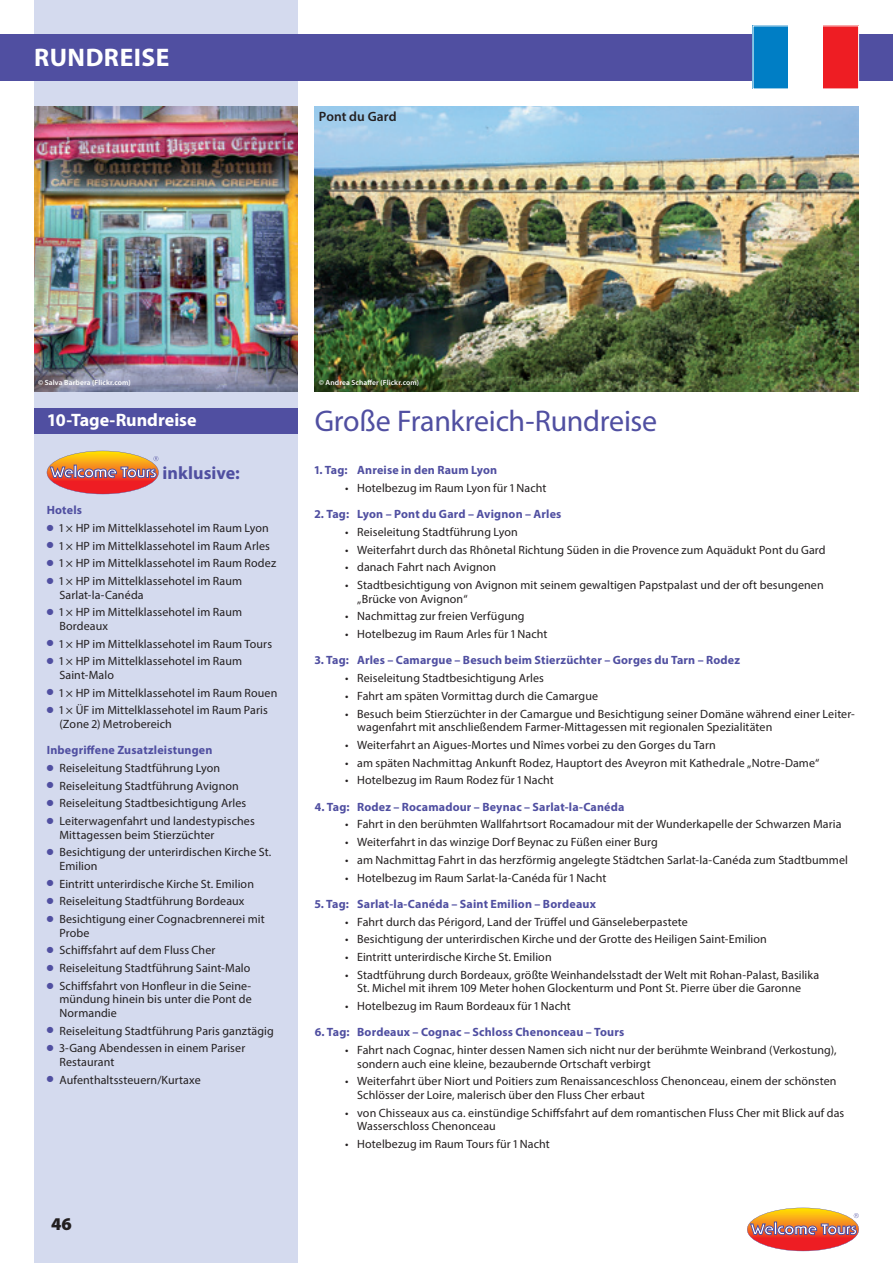
<style>
.page{position:relative;width:893px;height:1263px;background:#fff}
.page>*{position:absolute;margin:0;border:0;box-sizing:border-box;transform-origin:0 0}
.Reise-Ziel-Frankreic{font:30px "Myriad Pro";letter-spacing:-.01em;color:#504fa1}
.Reise-Ziel-Region{font:700 25.5px "Myriad Pro";letter-spacing:.02em;color:#fff}
.Reise-Ziel-Tage{font:700 18px "Myriad Pro";color:#fff}
.Reise-Titel-Frank-Le{font:700 18px "Myriad Pro";letter-spacing:.005em;color:#504fa1}
.t1{font:900 18px "Myriad Pro";color:#231f20}
.Bild-Text-Schwarz{font:600 13.5px "Myriad Pro";letter-spacing:.005em;color:#231f20}
.t2{font:12px/13.5px "Myriad Pro";letter-spacing:.01em;color:#231f20}
.Reise-Tag-Frankreich{font:700 12px "Myriad Pro";letter-spacing:.015em;color:#504fa1}
.Reise-Tag-Beginn{font:700 12px "Myriad Pro";letter-spacing:.015em;color:#504fa1}
.Bild-Text-Weiss-Copy{font:600 7.5px "Myriad Pro";letter-spacing:.02em;color:#fff}
</style>
<div class="page">
<div style="left:34px;top:0;width:264px;height:1263px;background:#d4daee"></div>
<div style="left:0;top:34px;width:893px;height:47px;background:#504fa1"></div>
<img style="left:315px;top:106px;width:544px;height:285px">
<img style="left:34px;top:106px;width:264px;height:285px">
<div style="left:753px;top:26px;width:106px;height:63px;background:#fff"></div>
<div style="left:753px;top:26px;width:35px;height:63px;background:#007ec5"></div>
<div style="left:823px;top:26px;width:36px;height:63px;background:#ee1d23"></div>
<div style="left:753px;top:26px;width:106px;height:63px;border:1px solid #fff"></div>
<svg style="left:747px;top:1208px;width:112px;height:43px"></svg>
<div style="left:34px;top:408px;width:264px;height:26px;background:#504fa1"></div>
<svg style="left:47px;top:451px;width:112px;height:43px"></svg>
<p class="Reise-Ziel-Region" style="left:34px;top:41px;width:137px">RUNDREISE</p>
<p class="Bild-Text-Schwarz" style="left:319px;top:108px;width:79px">Pont du Gard</p>
<p class="Bild-Text-Weiss-Copy" style="left:38px;top:378px;width:94px">© Salva Barbera (Flickr.com)</p>
<p class="Bild-Text-Weiss-Copy" style="left:319px;top:378px;width:102px">© Andrea Schaffer (Flickr.com)</p>
<p class="Reise-Ziel-Tage" style="left:47px;top:408px;width:151px">10-Tage-Rundreise</p>
<p class="Reise-Titel-Frank-Le" style="left:163px;top:461px;width:79px">inklusive:</p>
<p class="Reise-Tag-Beginn" style="left:47px;top:502px;width:37px">Hotels</p>
<p class="t2" style="left:47px;top:521px;width:224px"><sup>●</sup> 1 × HP im Mittelklassehotel im Raum Lyon</p>
<p class="t2" style="left:47px;top:539px;width:225px"><sup>●</sup> 1 × HP im Mittelklassehotel im Raum Arles</p>
<p class="t2" style="left:47px;top:556px;width:231px"><sup>●</sup> 1 × HP im Mittelklassehotel im Raum Rodez</p>
<p class="t2" style="left:60px;top:574px;width:184px;text-indent:-13px"><sup>●</sup> 1 × HP im Mittelklassehotel im Raum<br>Sarlat-la-Canéda</p>
<p class="t2" style="left:60px;top:605px;width:184px;text-indent:-13px"><sup>●</sup> 1 × HP im Mittelklassehotel im Raum<br>Bordeaux</p>
<p class="t2" style="left:47px;top:637px;width:227px"><sup>●</sup> 1 × HP im Mittelklassehotel im Raum Tours</p>
<p class="t2" style="left:60px;top:654px;width:184px;text-indent:-13px"><sup>●</sup> 1 × HP im Mittelklassehotel im Raum<br>Saint-Malo</p>
<p class="t2" style="left:47px;top:686px;width:232px"><sup>●</sup> 1 × HP im Mittelklassehotel im Raum Rouen</p>
<p class="t2" style="left:60px;top:703px;width:210px;text-indent:-13px"><sup>●</sup> 1 × ÜF im Mittelklassehotel im Raum Paris (Zone 2) Metrobereich</p>
<p class="Reise-Tag-Frankreich" style="left:47px;top:742px;width:167px">Inbegriffene Zusatzleistungen</p>
<p class="t2" style="left:47px;top:761px;width:175px"><sup>●</sup> Reiseleitung Stadtführung Lyon</p>
<p class="t2" style="left:47px;top:779px;width:194px"><sup>●</sup> Reiseleitung Stadtführung Avignon</p>
<p class="t2" style="left:47px;top:796px;width:201px"><sup>●</sup> Reiseleitung Stadtbesichtigung Arles</p>
<p class="t2" style="left:60px;top:814px;width:197px;text-indent:-13px"><sup>●</sup> Leiterwagenfahrt und landestypisches<br>Mittagessen beim Stierzüchter</p>
<p class="t2" style="left:60px;top:845px;width:213px;text-indent:-13px"><sup>●</sup> Besichtigung der unterirdischen Kirche St.<br>Emilion</p>
<p class="t2" style="left:47px;top:877px;width:209px"><sup>●</sup> Eintritt unterirdische Kirche St. Emilion</p>
<p class="t2" style="left:47px;top:894px;width:199px"><sup>●</sup> Reiseleitung Stadtführung Bordeaux</p>
<p class="t2" style="left:60px;top:912px;width:207px;text-indent:-13px"><sup>●</sup> Besichtigung einer Cognacbrennerei mit<br>Probe</p>
<p class="t2" style="left:47px;top:943px;width:170px"><sup>●</sup> Schiffsfahrt auf dem Fluss Cher</p>
<p class="t2" style="left:47px;top:961px;width:205px"><sup>●</sup> Reiseleitung Stadtführung Saint-Malo</p>
<p class="t2" style="left:60px;top:979px;width:194px;text-align:justify;text-indent:-13px"><sup>●</sup> Schiffsfahrt von Honfleur in die Seine&shy;mündung hinein bis unter die Pont de Normandie</p>
<p class="t2" style="left:47px;top:1024px;width:228px"><sup>●</sup> Reiseleitung Stadtführung Paris ganztägig</p>
<p class="t2" style="left:60px;top:1041px;width:187px;text-indent:-13px"><sup>●</sup> 3-Gang Abendessen in einem Pariser<br>Restaurant</p>
<p class="t2" style="left:47px;top:1073px;width:156px"><sup>●</sup> Aufenthaltssteuern/Kurtaxe</p>
<h3 class="t1" style="left:51px;top:1211px;width:22px">46</h3>
<p class="Reise-Ziel-Frankreic" style="left:315px;top:402px;width:344px">Große Frankreich-Rundreise</p>
<p class="Reise-Tag-Frankreich" style="left:315px;top:462px;width:184px">1. Tag: Anreise in den Raum Lyon</p>
<p class="t2" style="left:345px;top:481px;width:203px">• Hotelbezug im Raum Lyon für 1 Nacht</p>
<p class="Reise-Tag-Frankreich" style="left:315px;top:506px;width:248px">2. Tag: Lyon – Pont du Gard – Avignon – Arles</p>
<p class="t2" style="left:345px;top:525px;width:174px">• Reiseleitung Stadtführung Lyon</p>
<p class="t2" style="left:345px;top:543px;width:482px">• Weiterfahrt durch das Rhônetal Richtung Süden in die Provence zum Aquädukt Pont du Gard</p>
<p class="t2" style="left:345px;top:560px;width:152px">• danach Fahrt nach Avignon</p>
<p class="t2" style="left:357px;top:578px;width:468px;text-indent:-12px">• Stadtbesichtigung von Avignon mit seinem gewaltigen Papstpalast und der oft besungenen „Brücke von Avignon“</p>
<p class="t2" style="left:345px;top:609px;width:181px">• Nachmittag zur freien Verfügung</p>
<p class="t2" style="left:345px;top:627px;width:204px">• Hotelbezug im Raum Arles für 1 Nacht</p>
<p class="Reise-Tag-Frankreich" style="left:315px;top:652px;width:427px">3. Tag: Arles – Camargue – Besuch beim Stierzüchter – Gorges du Tarn – Rodez</p>
<p class="t2" style="left:345px;top:671px;width:200px">• Reiseleitung Stadtbesichtigung Arles</p>
<p class="t2" style="left:345px;top:689px;width:254px">• Fahrt am späten Vormittag durch die Camargue</p>
<p class="t2" style="left:357px;top:707px;width:499px;text-indent:-12px">• Besuch beim Stierzüchter in der Camargue und Besichtigung seiner Domäne während einer Leiter&shy;wagenfahrt mit anschließendem Farmer-Mittagessen mit regionalen Spezialitäten</p>
<p class="t2" style="left:345px;top:738px;width:372px">• Weiterfahrt an Aigues-Mortes und Nîmes vorbei zu den Gorges du Tarn</p>
<p class="t2" style="left:345px;top:756px;width:476px">• am späten Nachmittag Ankunft Rodez, Hauptort des Aveyron mit Kathedrale „Notre-Dame“</p>
<p class="t2" style="left:345px;top:773px;width:210px">• Hotelbezug im Raum Rodez für 1 Nacht</p>
<p class="Reise-Tag-Frankreich" style="left:315px;top:799px;width:311px">4. Tag: Rodez – Rocamadour – Beynac – Sarlat-la-Canéda</p>
<p class="t2" style="left:345px;top:817px;width:498px">• Fahrt in den berühmten Wallfahrtsort Rocamadour mit der Wunderkapelle der Schwarzen Maria</p>
<p class="t2" style="left:345px;top:835px;width:314px">• Weiterfahrt in das winzige Dorf Beynac zu Füßen einer Burg</p>
<p class="t2" style="left:345px;top:853px;width:504px">• am Nachmittag Fahrt in das herzförmig angelegte Städtchen Sarlat-la-Canéda zum Stadtbummel</p>
<p class="t2" style="left:345px;top:871px;width:263px">• Hotelbezug im Raum Sarlat-la-Canéda für 1 Nacht</p>
<p class="Reise-Tag-Frankreich" style="left:315px;top:896px;width:283px">5. Tag: Sarlat-la-Canéda – Saint Emilion – Bordeaux</p>
<p class="t2" style="left:345px;top:915px;width:344px">• Fahrt durch das Périgord, Land der Trüffel und Gänseleberpastete</p>
<p class="t2" style="left:345px;top:932px;width:423px">• Besichtigung der unterirdischen Kirche und der Grotte des Heiligen Saint-Emilion</p>
<p class="t2" style="left:345px;top:950px;width:208px">• Eintritt unterirdische Kirche St. Emilion</p>
<p class="t2" style="left:345px;top:968px;width:475px;text-align:center">• Stadtführung durch Bordeaux, größte Weinhandelsstadt der Welt mit Rohan-Palast, Basilika<br>St. Michel mit ihrem 109 Meter hohen Glockenturm und Pont St. Pierre über die Garonne</p>
<p class="t2" style="left:345px;top:999px;width:227px">• Hotelbezug im Raum Bordeaux für 1 Nacht</p>
<p class="Reise-Tag-Frankreich" style="left:315px;top:1024px;width:311px">6. Tag: Bordeaux – Cognac – Schloss Chenonceau – Tours</p>
<p class="t2" style="left:357px;top:1043px;width:481px;text-indent:-12px">• Fahrt nach Cognac, hinter dessen Namen sich nicht nur der berühmte Weinbrand (Verkostung), sondern auch eine kleine, bezaubernde Ortschaft verbirgt</p>
<p class="t2" style="left:357px;top:1074px;width:481px;text-indent:-12px">• Weiterfahrt über Niort und Poitiers zum Renaissanceschloss Chenonceau, einem der schönsten<br>Schlösser der Loire, malerisch über den Fluss Cher erbaut</p>
<p class="t2" style="left:357px;top:1106px;width:489px;text-indent:-12px">• von Chisseaux aus ca. einstündige Schiffsfahrt auf dem romantischen Fluss Cher mit Blick auf das<br>Wasserschloss Chenonceau</p>
<p class="t2" style="left:345px;top:1137px;width:206px">• Hotelbezug im Raum Tours für 1 Nacht</p>
</div>
